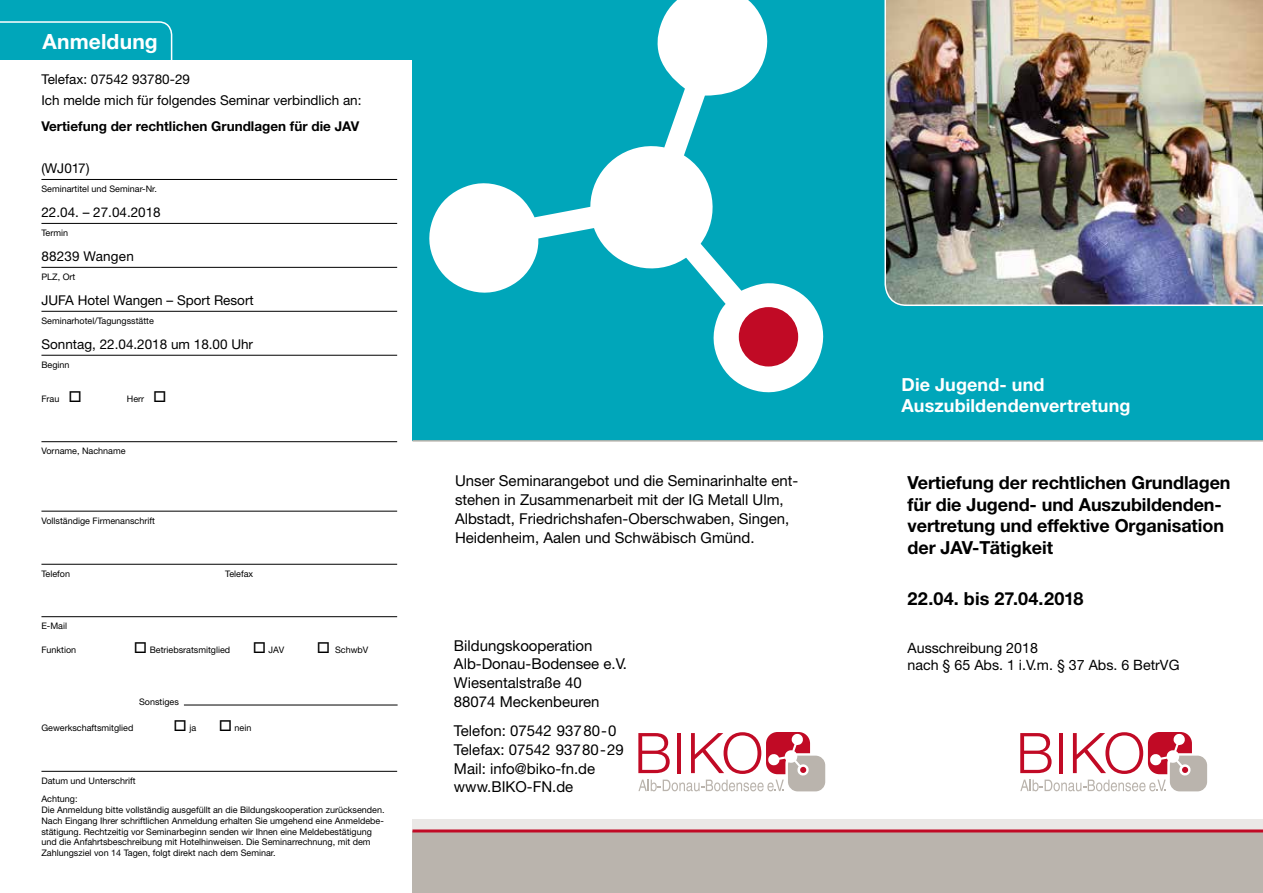
<style>
.page{position:relative;width:1263px;height:893px;background:#fff}
.page>*{position:absolute;margin:0;border:0;box-sizing:border-box;transform-origin:0 0}
.t1{font:700 21px "Helvetica Neue LT Std";letter-spacing:.005em;color:#fff}
.t2{font:700 18px/21.6px "Helvetica Neue LT Std";letter-spacing:-.005em;color:#000}
.t3{font:700 18px/21px "Helvetica Neue LT Std";letter-spacing:.01em;color:#fff}
.t4{font:15px/18.8px "Helvetica Neue LT Std";color:#000}
.t5{font:14.25px/16.2px "Helvetica Neue LT Std";color:#000}
.t6{font:13.5px/21.6px "Helvetica Neue LT Std";color:#000}
.t7{font:700 13.5px "Helvetica Neue LT Std";color:#000}
.t8{font:9px/10.8px "Helvetica Neue LT Std";color:#000}
</style>
<div class="page">
<div style="left:412px;top:0;width:851px;height:440px;background:#00a6ba"></div>
<hr style="left:412px;top:440px;width:851px;height:2px;background:#bab4ad">
<svg style="left:1020px;top:732px;width:187px;height:59px"></svg>
<div style="left:0;top:0;width:425px;height:60px;background:#00a6ba"></div>
<div style="left:412px;top:825px;width:851px;height:68px;background:#bab4ad"></div>
<svg style="left:0;top:21px;width:172px;height:39px"></svg>
<div style="left:412px;top:819px;width:851px;height:11px;background:#eae8e6"></div>
<hr style="left:412px;top:829px;width:851px;height:3px;background:#c10a25">
<img style="left:884px;top:0;width:379px;height:306px">
<svg style="left:429px;top:0;width:394px;height:392px"></svg>
<svg style="left:582px;top:138px;width:139px;height:139px"></svg>
<div style="left:739px;top:307px;width:59px;height:59px;background:#c10a25;border-radius:50%"></div>
<svg style="left:638px;top:732px;width:187px;height:59px"></svg>
<hr style="left:41px;top:179px;width:356px;height:1px;background:#000">
<hr style="left:41px;top:223px;width:356px;height:1px;background:#000">
<hr style="left:41px;top:267px;width:356px;height:1px;background:#000">
<hr style="left:41px;top:311px;width:356px;height:1px;background:#000">
<hr style="left:41px;top:355px;width:356px;height:1px;background:#000">
<hr style="left:41px;top:441px;width:356px;height:1px;background:#000">
<hr style="left:41px;top:511px;width:356px;height:1px;background:#000">
<hr style="left:41px;top:564px;width:356px;height:1px;background:#000">
<hr style="left:41px;top:616px;width:356px;height:1px;background:#000">
<hr style="left:41px;top:771px;width:356px;height:1px;background:#000">
<hr style="left:184px;top:705px;width:214px;height:1px;background:#000">
<h1 class="t1" style="left:43px;top:29px;width:117px">Anmeldung</h1>
<h3 class="t6" style="left:41px;top:68px;width:322px">Telefax: 07542 93780-29<br>Ich melde mich für folgendes Seminar verbindlich an:</h3>
<h3 class="t7" style="left:41px;top:118px;width:319px">Vertiefung der rechtlichen Grundlagen für die JAV</h3>
<h3 class="t6" style="left:41px;top:158px;width:50px">(WJ017)</h3>
<p class="t8" style="left:41px;top:183px;width:117px">Seminartitel und Seminar-Nr.</p>
<h3 class="t6" style="left:41px;top:202px;width:121px">22.04. – 27.04.2018</h3>
<p class="t8" style="left:41px;top:227px;width:28px">Termin</p>
<h3 class="t6" style="left:41px;top:246px;width:94px">88239 Wangen</h3>
<p class="t8" style="left:41px;top:271px;width:36px">PLZ, Ort</p>
<h3 class="t6" style="left:41px;top:289px;width:214px">JUFA Hotel Wangen – Sport Resort</h3>
<p class="t8" style="left:41px;top:315px;width:114px">Seminarhotel/Tagungsstätte</p>
<h3 class="t6" style="left:41px;top:333px;width:213px">Sonntag, 22.04.2018 um 18.00 Uhr</h3>
<p class="t8" style="left:41px;top:359px;width:30px">Beginn</p>
<p class="t8" style="left:41px;top:393px;width:42px">Frau □</p>
<p class="t8" style="left:127px;top:393px;width:41px">Herr □</p>
<p class="t8" style="left:41px;top:445px;width:86px">Vorname, Nachname</p>
<p class="t8" style="left:41px;top:515px;width:115px">Vollständige Firmenanschrift</p>
<p class="t8" style="left:41px;top:568px;width:30px">Telefon</p>
<p class="t8" style="left:225px;top:568px;width:29px">Telefax</p>
<p class="t8" style="left:41px;top:620px;width:27px">E-Mail</p>
<p class="t8" style="left:41px;top:644px;width:36px">Funktion</p>
<p class="t8" style="left:134px;top:644px;width:98px">□ Betriebsratsmitglied</p>
<p class="t8" style="left:253px;top:644px;width:33px">□ JAV</p>
<p class="t8" style="left:317px;top:644px;width:53px">□ SchwbV</p>
<p class="t8" style="left:139px;top:696px;width:41px">Sonstiges</p>
<p class="t8" style="left:41px;top:723px;width:93px">Gewerkschaftsmitglied</p>
<p class="t8" style="left:173px;top:723px;width:24px">□ ja</p>
<p class="t8" style="left:219px;top:723px;width:34px">□ nein</p>
<p class="t8" style="left:41px;top:771px;width:96px;line-height:18.5px">Datum und Unterschrift<br>Achtung:</p>
<p class="t8" style="left:41px;top:804px;width:345px">Die Anmeldung bitte vollständig ausgefüllt an die Bildungskooperation zurücksenden.<br>Nach Eingang Ihrer schriftlichen Anmeldung erhalten Sie umgehend eine Anmeldebe&shy;stätigung. Rechtzeitig vor Seminarbeginn senden wir Ihnen eine Meldebestätigung und die Anfahrtsbeschreibung mit Hotelhinweisen. Die Seminarrechnung, mit dem Zahlungsziel von 14 Tagen, folgt direkt nach dem Seminar.</p>
<h3 class="t4" style="left:455px;top:471px;width:345px">Unser Seminarangebot und die Seminarinhalte ent&shy;stehen in Zusammenarbeit mit der IG Metall Ulm, Albstadt, Friedrichshafen-Oberschwaben, Singen, Heidenheim, Aalen und Schwäbisch Gmünd.</h3>
<h3 class="t4" style="left:454px;top:636px;width:175px">Bildungskooperation<br>Alb-Donau-Bodensee e.V.<br>Wiesentalstraße 40<br>88074 Meckenbeuren</h3>
<h3 class="t4" style="left:454px;top:721px;width:171px">Telefon: 07542 93780-0<br>Telefax: 07542 93780-29<br>Mail: info@biko-fn.de www.BIKO-FN.de</h3>
<h2 class="t3" style="left:901px;top:374px;width:230px">Die Jugend- und<br>Auszubildendenvertretung</h2>
<h2 class="t2" style="left:907px;top:472px;width:325px">Vertiefung der rechtlichen Grundlagen für die Jugend- und Auszubildenden&shy;vertretung und effektive Organisation der JAV-Tätigkeit</h2>
<h2 class="t2" style="left:907px;top:587px;width:178px">22.04. bis 27.04.2018</h2>
<h3 class="t5" style="left:907px;top:640px;width:273px">Ausschreibung 2018<br>nach § 65 Abs. 1 i.V.m. § 37 Abs. 6 BetrVG</h3>
</div>
